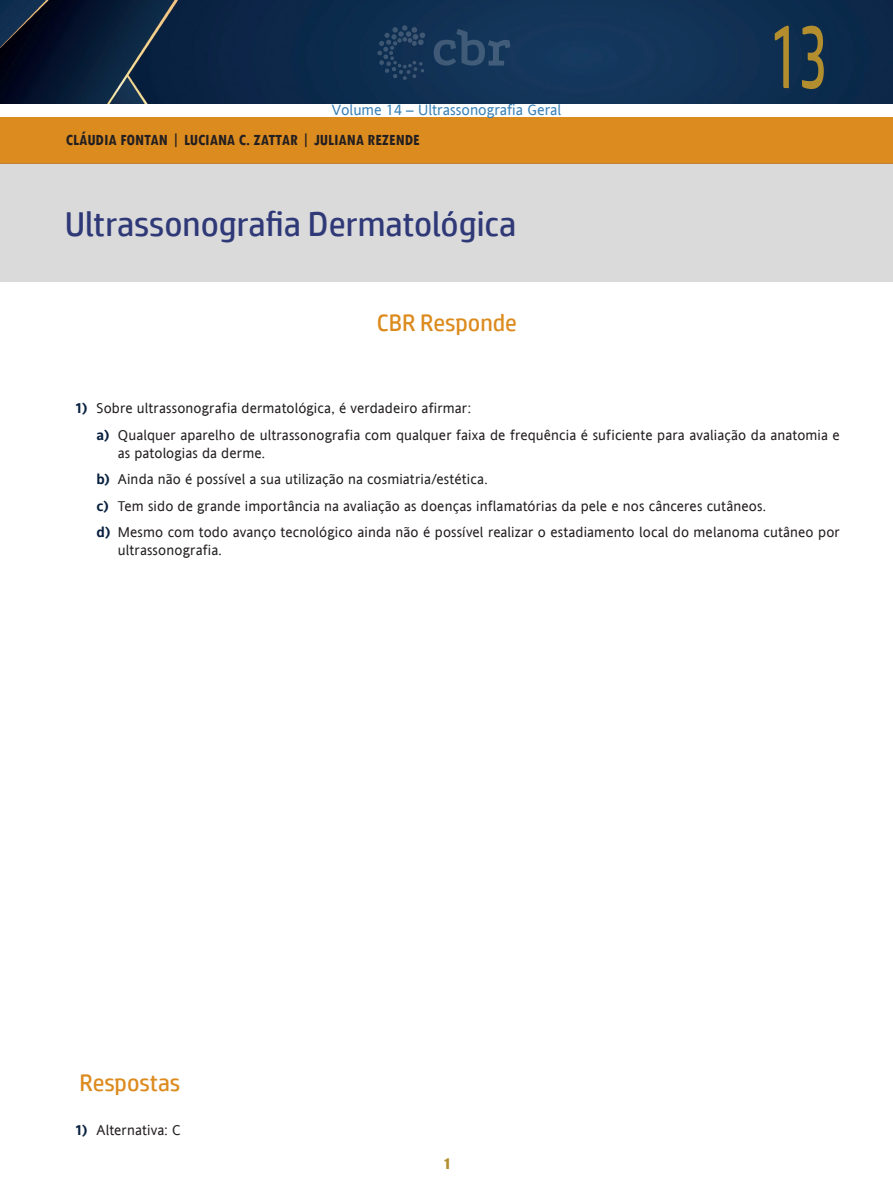
<style>
.page{position:relative;width:893px;height:1191px;background:#fff}
.page>*{position:absolute;margin:0;border:0;box-sizing:border-box;transform-origin:0 0}
.t1{font:90px "HP Simplified";color:#b38e2e;scale:.6 1}
.t2{font:34.5px "HP Simplified";color:#2f3977}
.Peso_02{font:23.7px "HP Simplified";color:#dc8b1f}
.t3{font:700 condensed 16.5px "Tw Cen";color:#231f20}
.t4{font:15px "Andale Sansfor VST";color:#3981b6}
.t5{font:14.25px/18px "Andale Sansfor VST";letter-spacing:.01em;color:#231f20}
.t6{font:13.5px "Impact";color:#b38e2e}
.s1{font-weight:700;color:#092140}
</style>
<div class="page">
<img style="left:0;top:0;width:893px;height:103px">
<div style="left:0;top:117px;width:893px;height:46px;background:#dc8b1f"></div>
<div style="left:0;top:163px;width:893px;height:119px;background:#dadadb"></div>
<svg style="left:434px;top:29px;width:76px;height:37px;background:#224263"></svg>
<svg style="left:377px;top:25px;width:48px;height:55px;background:#1a3859"></svg>
<p class="t4" style="left:332px;top:100px;width:231px">Volume 14 – Ultrassonografia Geral</p>
<p class="t3" style="left:66px;top:129px;width:355px">CLÁUDIA FONTAN | LUCIANA C. ZATTAR | JULIANA REZENDE</p>
<h2 class="t2" style="left:65px;top:204px;width:453px">Ultrassonografia Dermatológica</h2>
<p class="Peso_02" style="left:377px;top:309px;width:142px">CBR Responde</p>
<h1 class="t1" style="left:770px;top:5px;width:98px">13</h1>
<p class="t5" style="left:75px;top:399px;width:397px"><span class="s1">1)</span> Sobre ultrassonografia dermatológica, é verdadeiro afirmar:</p>
<p class="t5" style="left:118px;top:425px;width:724px;text-indent:-21px"><span class="s1">a)</span> Qualquer aparelho de ultrassonografia com qualquer faixa de frequência é suficiente para avaliação da anatomia e as patologias da derme.</p>
<p class="t5" style="left:97px;top:470px;width:392px"><span class="s1">b)</span> Ainda não é possível a sua utilização na cosmiatria/estética.</p>
<p class="t5" style="left:97px;top:496px;width:671px"><span class="s1">c)</span> Tem sido de grande importância na avaliação as doenças inflamatórias da pele e nos cânceres cutâneos.</p>
<p class="t5" style="left:118px;top:523px;width:723px;text-indent:-21px"><span class="s1">d)</span> Mesmo com todo avanço tecnológico ainda não é possível realizar o estadiamento local do melanoma cutâneo por ultrassonografia.</p>
<p class="Peso_02" style="left:80px;top:1069px;width:102px">Respostas</p>
<p class="t5" style="left:75px;top:1120px;width:107px"><span class="s1">1)</span> Alternativa: C</p>
<p class="t6" style="left:444px;top:1153px;width:7px">1</p>
</div>
